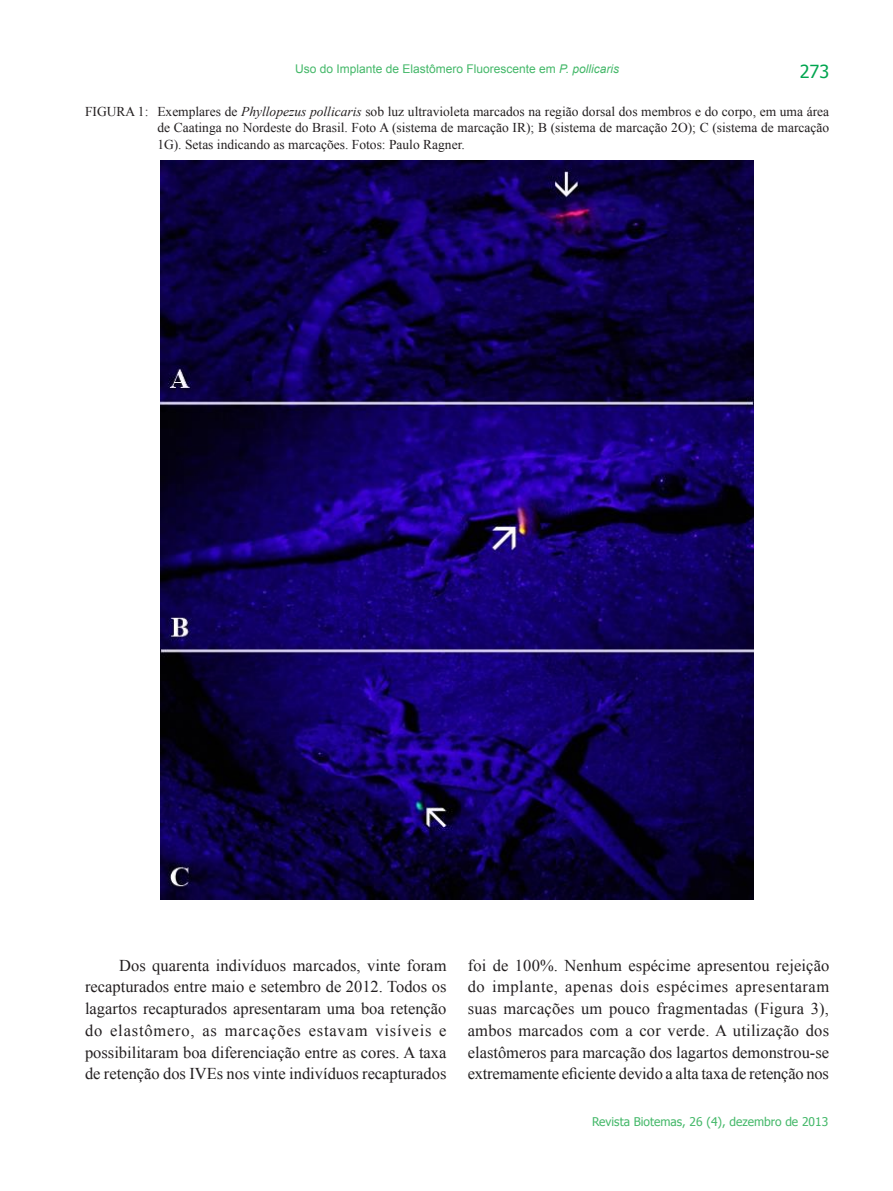
<style>
.page{position:relative;width:893px;height:1191px;background:#fff}
.page>*{position:absolute;margin:0;border:0;box-sizing:border-box;transform-origin:0 0}
.t1{font:18px "Tahoma";color:#00a54f}
.Corpo_do_texto{font:16.5px/21.8px "Times New Roman";color:#231f20;text-align:justify}
._03Figura_17-17{font:13.5px/16.5px "Times New Roman";color:#231f20;text-align:justify}
.t2{font:12px "Arial";color:#44b869}
.t3{font:12px "Tahoma";color:#44b869}
.s1{font-style:italic}
</style>
<div class="page">
<img style="left:161px;top:161px;width:592px;height:738px">
<p class="t2" style="left:295px;top:60px;width:325px">Uso do Implante de Elastômero Fluorescente em <span class="s1">P. pollicaris</span></p>
<p class="t1" style="left:800px;top:60px;width:31px">273</p>
<p class="_03Figura_17-17" style="left:157px;top:103px;width:673px;text-indent:-72px">FIGURA 1: Exemplares de <span class="s1">Phyllopezus pollicaris</span> sob luz ultravioleta marcados na região dorsal dos membros e do corpo, em uma área de Caatinga no Nordeste do Brasil. Foto A (sistema de marcação IR); B (sistema de marcação 2O); C (sistema de marcação 1G). Setas indicando as marcações. Fotos: Paulo Ragner.</p>
<p class="Corpo_do_texto" style="left:85px;top:954px;width:363px;text-indent:34px">Dos quarenta indivíduos marcados, vinte foram recapturados entre maio e setembro de 2012. Todos os lagartos recapturados apresentaram uma boa retenção do elastômero, as marcações estavam visíveis e possibilitaram boa diferenciação entre as cores. A taxa de retenção dos IVEs nos vinte indivíduos recapturados</p>
<p class="Corpo_do_texto" style="left:468px;top:954px;width:363px">foi de 100%. Nenhum espécime apresentou rejeição do implante, apenas dois espécimes apresentaram suas marcações um pouco fragmentadas (Figura 3), ambos marcados com a cor verde. A utilização dos elastômeros para marcação dos lagartos demonstrou-se extremamente eficiente devido a alta taxa de retenção nos</p>
<p class="t3" style="left:592px;top:1113px;width:238px">Revista Biotemas, 26 (4), dezembro de 2013</p>
</div>
